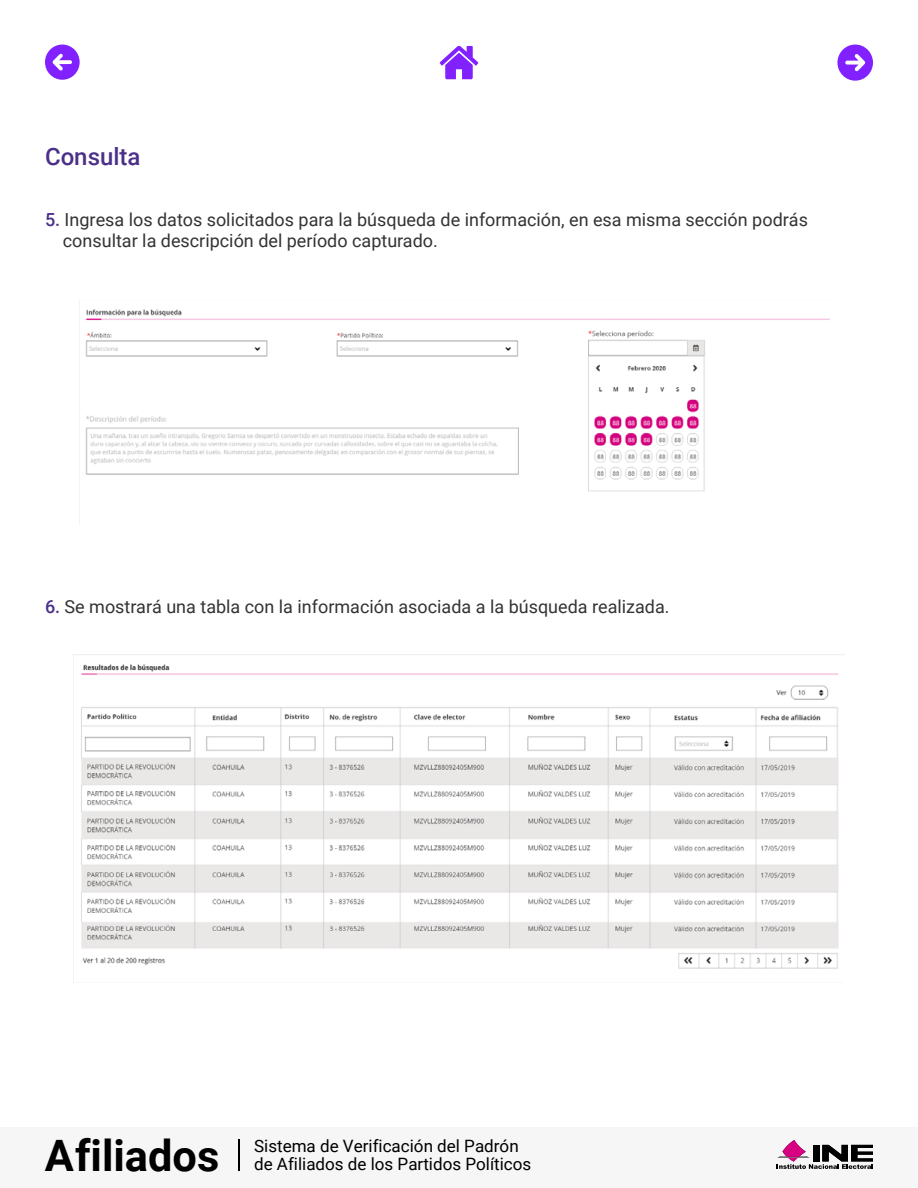
<style>
.page{position:relative;width:918px;height:1188px;background:#fff}
.page>*{position:absolute;margin:0;border:0;box-sizing:border-box;transform-origin:0 0}
.t1{font:700 43.35px "Roboto";color:#000}
.t2{font:500 24px "Roboto";color:#4b3089}
.t3{font:18px/21.6px "Roboto";color:#333}
.t4{font:17.1px/18.8px "Roboto";color:#000}
.s1{font-weight:500;color:#4b3089}
</style>
<div class="page">
<div style="left:0;top:1127px;width:918px;height:61px;background:#f7f6f7"></div>
<hr style="left:238px;top:1139px;width:2px;height:32px;background:#000">
<svg style="left:777px;top:1140px;width:96px;height:29px"></svg>
<svg style="left:440px;top:46px;width:38px;height:33px"></svg>
<svg style="left:45px;top:45px;width:35px;height:35px"></svg>
<svg style="left:837px;top:45px;width:36px;height:36px"></svg>
<img style="left:85px;top:309px;width:745px;height:183px">
<img style="left:81px;top:664px;width:758px;height:305px">
<h2 class="t2" style="left:45px;top:139px;width:97px">Consulta</h2>
<p class="t3" style="left:63px;top:208px;width:747px;text-indent:-18px"><span class="s1">5.</span> Ingresa los datos solicitados para la búsqueda de información, en esa misma sección podrás consultar la descripción del período capturado.</p>
<p class="t3" style="left:45px;top:595px;width:626px"><span class="s1">6.</span> Se mostrará una tabla con la información asociada a la búsqueda realizada.</p>
<h1 class="t1" style="left:45px;top:1125px;width:176px">Afiliados</h1>
<p class="t4" style="left:254px;top:1135px;width:279px">Sistema de Verificación del Padrón de Afiliados de los Partidos Políticos</p>
</div>
